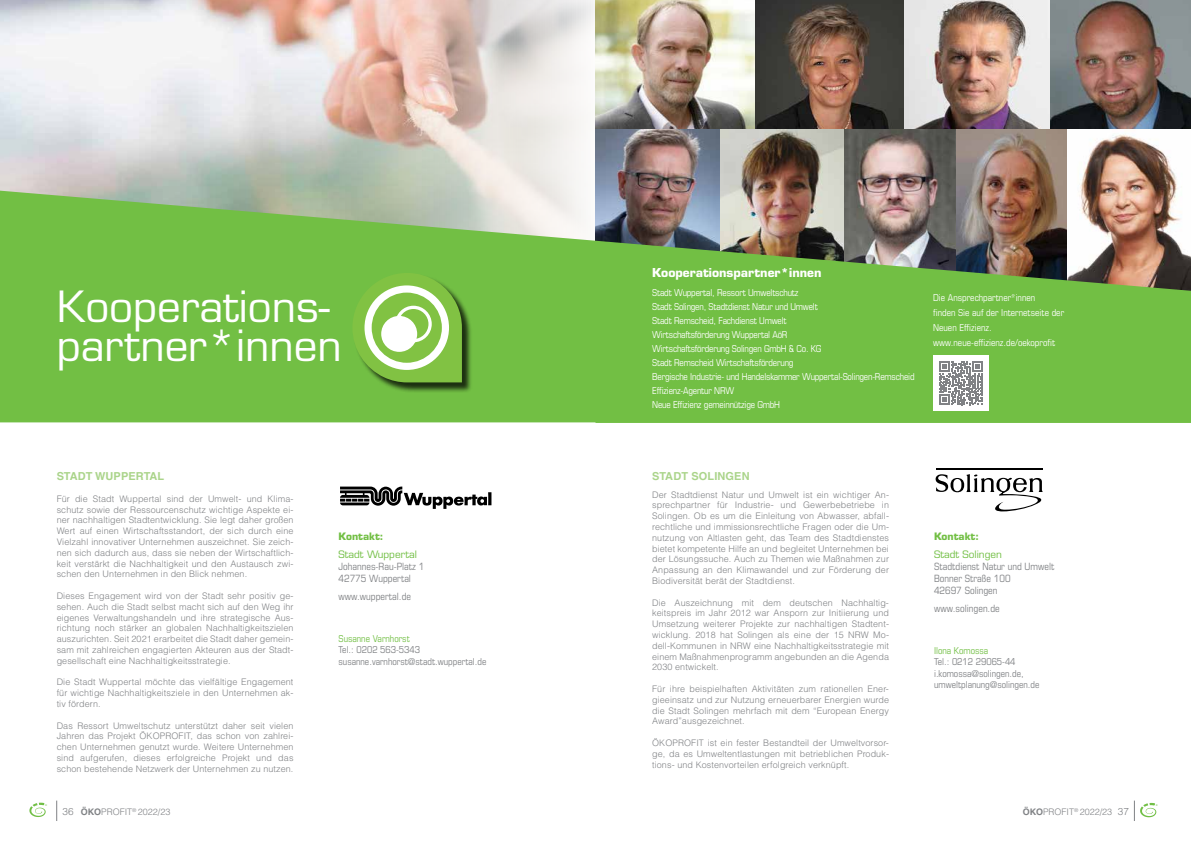
<style>
.page{position:relative;width:1191px;height:842px;background:#fff}
.page>*{position:absolute;margin:0;border:0;box-sizing:border-box;transform-origin:0 0}
.t1{font:42px/39.9px "Eurostile LT Std";color:#fff}
.t2{font:700 12px "Eurostile LT Std";color:#fff}
.t3{font:700 11px "Helvetica LT Std";letter-spacing:.01em;color:#aad48a}
.t4{font:condensed 10px/12px "Eurostile LT Std";color:#808285}
.t5{font:10px "Eurostile LT Std";color:#72bf44}
.t6{font:700 10px "Eurostile LT Std";color:#72bf44}
.t7{font:300 10px "Helvetica LT Std";color:#808285}
.t8{font:condensed 9.5px/14px "Eurostile LT Std";letter-spacing:-.02em;color:#fff}
.t9{font:condensed 9.5px/11.4px "Eurostile LT Std";color:#808285}
.t10{font:condensed 9.5px/15px "Eurostile LT Std";color:#fff}
.t11{font:condensed 9.5px "Eurostile LT Std";color:#72bf44}
.t12{font:300 9px/10.8px "Helvetica LT Std";letter-spacing:.01em;color:#808285;text-align:justify}
.t13{font:2.2px "Oswald";color:#71bf45}
.s1{font-weight:700}
</style>
<div class="page">
<svg style="left:57px;top:801px;width:1px;height:20px"></svg>
<svg style="left:29px;top:803px;width:17px;height:14px"></svg>
<svg style="left:1134px;top:801px;width:22px;height:20px"></svg>
<img style="left:843px;top:128px;width:224px;height:63px">
<img style="left:1067px;top:128px;width:124px;height:63px">
<img style="left:0;top:0;width:595px;height:191px">
<img style="left:1049px;top:0;width:142px;height:128px">
<img style="left:719px;top:128px;width:124px;height:63px">
<img style="left:595px;top:128px;width:124px;height:63px">
<hr style="left:595px;top:422px;width:596px;height:1px;background:#72bf44">
<svg style="left:0;top:191px;width:1191px;height:231px;background:#7bb453"></svg>
<hr style="left:936px;top:469px;width:106px;height:1px;background:#000">
<svg style="left:935px;top:474px;width:107px;height:37px"></svg>
<div style="left:353px;top:274px;width:120px;height:119px;background:#000;opacity:.75"></div>
<svg style="left:352px;top:273px;width:110px;height:109px"></svg>
<div style="left:381px;top:316px;width:36px;height:36px;background:#fff;border-radius:50%"></div>
<svg style="left:340px;top:486px;width:151px;height:23px"></svg>
<img style="left:595px;top:0;width:454px;height:128px">
<div style="left:933px;top:355px;width:55px;height:56px;background:#fff"></div>
<svg style="left:939px;top:361px;width:43px;height:44px"></svg>
<h1 class="t1" style="left:57px;top:286px;width:286px">Kooperations&shy;partner*innen</h1>
<p class="t3" style="left:57px;top:470px;width:109px">STADT WUPPERTAL</p>
<p class="t12" style="left:57px;top:493px;width:238px">Für die Stadt Wuppertal sind der Umwelt- und Klima&shy;schutz sowie der Ressourcenschutz wichtige Aspekte ei&shy;ner nachhaltigen Stadtentwicklung. Sie legt daher großen Wert auf einen Wirtschaftsstandort, der sich durch eine Vielzahl innovativer Unternehmen auszeichnet. Sie zeich&shy;nen sich dadurch aus, dass sie neben der Wirtschaftlich&shy;keit verstärkt die Nachhaltigkeit und den Austausch zwi&shy;schen den Unternehmen in den Blick nehmen.</p>
<p class="t12" style="left:57px;top:590px;width:238px">Dieses Engagement wird von der Stadt sehr positiv ge&shy;sehen. Auch die Stadt selbst macht sich auf den Weg ihr eigenes Verwaltungshandeln und ihre strategische Aus&shy;richtung noch stärker an globalen Nachhaltigkeitszielen auszurichten. Seit 2021 erarbeitet die Stadt daher gemein&shy;sam mit zahlreichen engagierten Akteuren aus der Stadt&shy;gesellschaft eine Nachhaltigkeitsstrategie.</p>
<p class="t12" style="left:57px;top:677px;width:238px">Die Stadt Wuppertal möchte das vielfältige Engagement für wichtige Nachhaltigkeitsziele in den Unternehmen ak&shy;tiv fördern.</p>
<p class="t12" style="left:57px;top:720px;width:238px">Das Ressort Umweltschutz unterstützt daher seit vielen Jahren das Projekt ÖKOPROFIT, das schon von zahlrei&shy;chen Unternehmen genutzt wurde. Weitere Unternehmen sind aufgerufen, dieses erfolgreiche Projekt und das schon bestehende Netzwerk der Unternehmen zu nutzen.</p>
<p class="t6" style="left:338px;top:531px;width:46px">Kontakt:</p>
<p class="t5" style="left:338px;top:549px;width:80px">Stadt Wuppertal</p>
<p class="t4" style="left:338px;top:561px;width:87px">Johannes-Rau-Platz 1<br>42775 Wuppertal</p>
<p class="t4" style="left:338px;top:591px;width:74px">www.wuppertal.de</p>
<p class="t11" style="left:338px;top:633px;width:73px">Susanne Varnhorst</p>
<p class="t9" style="left:338px;top:644px;width:149px">Tel.: 0202 563-5343 susanne.varnhorst@stadt.wuppertal.de</p>
<h2 class="t2" style="left:652px;top:265px;width:171px">Kooperationspartner*innen</h2>
<p class="t8" style="left:652px;top:286px;width:264px">Stadt Wuppertal, Ressort Umweltschutz<br>Stadt Solingen, Stadtdienst Natur und Umwelt<br>Stadt Remscheid, Fachdienst Umwelt<br>Wirtschaftsförderung Wuppertal AöR<br>Wirtschaftsförderung Solingen GmbH &amp; Co. KG<br>Stadt Remscheid Wirtschaftsförderung<br>Bergische Industrie- und Handelskammer Wuppertal-Solingen-Remscheid Effizienz-Agentur NRW<br>Neue Effizienz gemeinnützige GmbH</p>
<p class="t10" style="left:933px;top:290px;width:133px">Die Ansprechpartner*innen<br>finden Sie auf der Internetseite der<br>Neuen Effizienz. www.neue-effizienz.de/oekoprofit</p>
<p class="t3" style="left:652px;top:470px;width:99px">STADT SOLINGEN</p>
<p class="t12" style="left:652px;top:489px;width:238px">Der Stadtdienst Natur und Umwelt ist ein wichtiger An&shy;sprechpartner für Industrie- und Gewerbebetriebe in Solingen. Ob es um die Einleitung von Abwasser, abfall&shy;rechtliche und immissionsrechtliche Fragen oder die Um&shy;nutzung von Altlasten geht, das Team des Stadtdienstes bietet kompetente Hilfe an und begleitet Unternehmen bei der Lösungssuche. Auch zu Themen wie Maßnahmen zur Anpassung an den Klimawandel und zur Förderung der Biodiversität berät der Stadtdienst.</p>
<p class="t12" style="left:652px;top:597px;width:238px">Die Auszeichnung mit dem deutschen Nachhaltig&shy;keitspreis im Jahr 2012 war Ansporn zur Initiierung und Umsetzung weiterer Projekte zur nachhaltigen Stadtent&shy;wicklung. 2018 hat Solingen als eine der 15 NRW Mo&shy;dell-Kommunen in NRW eine Nachhaltigkeitsstrategie mit einem Maßnahmenprogramm angebunden an die Agenda 2030 entwickelt.</p>
<p class="t12" style="left:652px;top:683px;width:238px">Für ihre beispielhaften Aktivitäten zum rationellen Ener&shy;gieeinsatz und zur Nutzung erneuerbarer Energien wurde die Stadt Solingen mehrfach mit dem “European Energy Award”ausgezeichnet.</p>
<p class="t12" style="left:652px;top:737px;width:238px">ÖKOPROFIT ist ein fester Bestandteil der Umweltvorsor&shy;ge, da es Umweltentlastungen mit betrieblichen Produk&shy;tions- und Kostenvorteilen erfolgreich verknüpft.</p>
<p class="t6" style="left:934px;top:531px;width:46px">Kontakt:</p>
<p class="t5" style="left:934px;top:549px;width:69px">Stadt Solingen</p>
<p class="t4" style="left:934px;top:561px;width:122px">Stadtdienst Natur und Umwelt<br>Bonner Straße 100<br>42697 Solingen</p>
<p class="t4" style="left:934px;top:603px;width:67px">www.solingen.de</p>
<p class="t11" style="left:934px;top:645px;width:56px">Ilona Komossa</p>
<p class="t9" style="left:934px;top:656px;width:107px">Tel.: 0212 29065-44 i.komossa@solingen.de, umweltplanung@solingen.de</p>
<p class="t13" style="left:45px;top:803px;width:3px">®</p>
<p class="t13" style="left:1155px;top:803px;width:3px">®</p>
<p class="t7" style="left:62px;top:805px;width:13px">36</p>
<p class="t7" style="left:1118px;top:805px;width:13px">37</p>
<p class="t12" style="left:81px;top:806px;width:91px"><span class="s1">ÖKO</span>PROFIT<sup>®</sup> 2022/23</p>
<p class="t12" style="left:1022px;top:806px;width:91px"><span class="s1">ÖKO</span>PROFIT<sup>®</sup> 2022/23</p>
</div>
